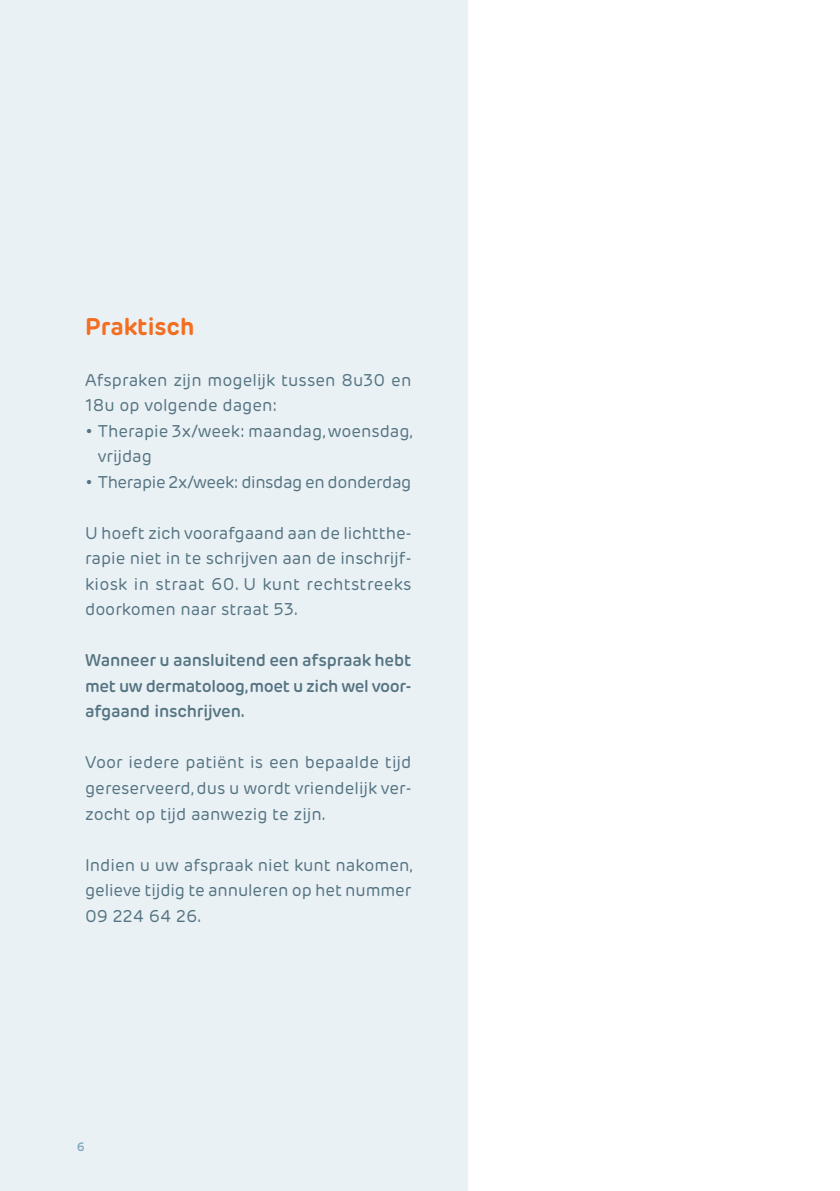
<style>
.page{position:relative;width:840px;height:1191px;background:#fff}
.page>*{position:absolute;margin:0;border:0;box-sizing:border-box;transform-origin:0 0}
.TITEL_N2{font:700 24px "Rubrik New";color:#f36e21}
.BROODTEKST{font:17px/25.6px "Rubrik New";color:#557482;text-align:justify}
.BROODTEKST-2{font:600 17px/25.6px "Rubrik New";letter-spacing:-.02em;color:#557482;text-align:justify}
.BROODTEKST-3{font:17px "Rubrik New";letter-spacing:-.025em;color:#557482}
.t1{font:600 12px "Rubrik New";color:#7fa8bc}
</style>
<div class="page">
<div style="left:0;top:0;width:468px;height:1191px;background:#eaf1f5"></div>
<p class="TITEL_N2" style="left:85px;top:311px;width:111px">Praktisch</p>
<p class="BROODTEKST" style="left:85px;top:367px;width:327px">Afspraken zijn mogelijk tussen 8u30 en<br>18u op volgende dagen:</p>
<p class="BROODTEKST" style="left:98px;top:418px;width:317px;text-indent:-13px">• Therapie 3x/week: maandag, woensdag, vrijdag</p>
<p class="BROODTEKST-3" style="left:85px;top:472px;width:327px">• Therapie 2x/week: dinsdag en donderdag</p>
<p class="BROODTEKST" style="left:85px;top:520px;width:327px">U hoeft zich voorafgaand aan de lichtthe&shy;rapie niet in te schrijven aan de inschrijf&shy;kiosk in straat 60. U kunt rechtstreeks doorkomen naar straat 53.</p>
<p class="BROODTEKST-2" style="left:85px;top:648px;width:327px">Wanneer u aansluitend een afspraak hebt met uw dermatoloog, moet u zich wel voor&shy;afgaand inschrijven.</p>
<p class="BROODTEKST" style="left:85px;top:750px;width:327px">Voor iedere patiënt is een bepaalde tijd gereserveerd, dus u wordt vriendelijk ver&shy;zocht op tijd aanwezig te zijn.</p>
<p class="BROODTEKST" style="left:85px;top:852px;width:329px">Indien u uw afspraak niet kunt nakomen, gelieve tijdig te annuleren op het nummer 09 224 64 26.</p>
<p class="t1" style="left:77px;top:1139px;width:10px">6</p>
</div>
